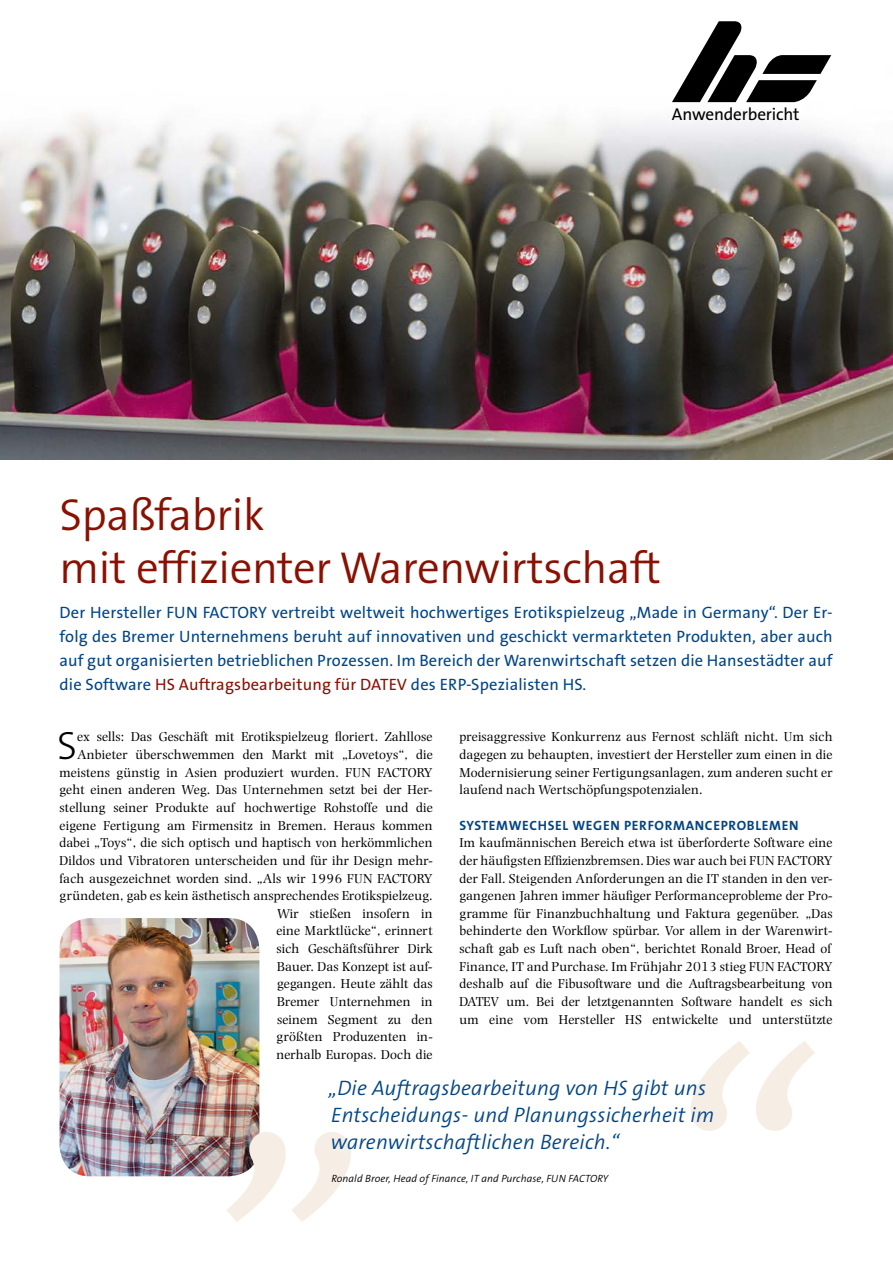
<style>
.page{position:relative;width:893px;height:1263px;background:#fff}
.page>*{position:absolute;margin:0;border:0;box-sizing:border-box;transform-origin:0 0}
.t1{font:italic 300 367.5px "The Sans B4";color:#f6eee4}
.t2{font:300 45px/52.8px "The Sans B4";letter-spacing:-.01em;color:#8a1002}
.t3{font:300 39.6px "The Sans B3";color:#000}
.t4{font:italic 300 21px/27px "The Sans B4";letter-spacing:.01em;color:#004587}
.t5{font:17.25px "The Sans B5 Plain";letter-spacing:-.01em;color:#000}
.t6{font:16.5px/24px "The Sans B5 Plain";letter-spacing:.01em;color:#004587;text-align:justify}
.t7{font:13.5px/17.7px "Photina MT Std";letter-spacing:.01em;color:#000;text-align:justify}
.t8{font:700 13.5px "The Sans B7";letter-spacing:.05em;color:#004587}
.t9{font:italic 300 10.5px "The Sans B4";letter-spacing:.01em;color:#000}
.s1{color:#8a1002}
</style>
<div class="page">
<img style="left:0;top:55px;width:893px;height:404px">
<img style="left:60px;top:918px;width:199px;height:258px">
<svg style="left:672px;top:21px;width:159px;height:81px"></svg>
<p class="t5" style="left:672px;top:106px;width:129px">Anwenderbericht</p>
<h2 class="t2" style="left:60px;top:490px;width:603px">Spaßfabrik<br>mit effizienter Warenwirtschaft</h2>
<p class="t6" style="left:60px;top:601px;width:775px">Der Hersteller FUN FACTORY vertreibt weltweit hochwertiges Erotikspielzeug „Made in Germany“. Der Er&shy;folg des Bremer Unternehmens beruht auf innovativen und geschickt vermarkteten Produkten, aber auch auf gut organisierten betrieblichen Prozessen. Im Bereich der Warenwirtschaft setzen die Hansestädter auf die Software <span class="s1">HS Auftragsbearbeitung für DATEV</span> des ERP-Spezialisten HS.</p>
<p class="t7" style="left:60px;top:728px;width:375px;text-align:right">ex sells: Das Geschäft mit Erotikspielzeug floriert. Zahllose Anbieter überschwemmen den Markt mit „Lovetoys“, die meistens günstig in Asien produziert wurden. FUN FACTORY geht einen anderen Weg. Das Unternehmen setzt bei der Her&shy;stellung seiner Produkte auf hochwertige Rohstoffe und die eigene Fertigung am Firmensitz in Bremen. Heraus kommen dabei „Toys“, die sich optisch und haptisch von herkömmlichen Dildos und Vibratoren unterscheiden und für ihr Design mehr&shy;fach ausgezeichnet worden sind. „Als wir 1996 FUN FACTORY gründeten, gab es kein ästhetisch ansprechendes Erotikspielzeug.<br>Wir stießen insofern in<br>eine Marktlücke“, erinnert<br>sich Geschäftsführer Dirk<br>Bauer. Das Konzept ist auf-<br>gegangen. Heute zählt das<br>Bremer Unternehmen in<br>seinem Segment zu den<br>größten Produzenten in-<br>nerhalb Europas. Doch die</p>
<p class="t7" style="left:459px;top:728px;width:375px">preisaggressive Konkurrenz aus Fernost schläft nicht. Um sich dagegen zu behaupten, investiert der Hersteller zum einen in die Modernisierung seiner Fertigungsanlagen, zum anderen sucht er laufend nach Wertschöpfungspotenzialen.</p>
<p class="t8" style="left:459px;top:818px;width:341px">SYSTEMWECHSEL WEGEN PERFORMANCEPROBLEMEN</p>
<p class="t7" style="left:459px;top:834px;width:375px;text-align:left">Im kaufmännischen Bereich etwa ist überforderte Software eine der häufigsten Effizienzbremsen. Dies war auch bei FUN FACTORY der Fall. Steigenden Anforderungen an die IT standen in den ver&shy;gangenen Jahren immer häufiger Performanceprobleme der Pro&shy;gramme für Finanzbuchhaltung und Faktura gegenüber. „Das behinderte den Workflow spürbar. Vor allem in der Warenwirt&shy;schaft gab es Luft nach oben“, berichtet Ronald Broer, Head of Finance, IT and Purchase. Im Frühjahr 2013 stieg FUN FACTORY deshalb auf die Fibusoftware und die Auftragsbearbeitung von DATEV um. Bei der letztgenannten Software handelt es sich um eine vom Hersteller HS entwickelte und unterstützte</p>
<h3 class="t3" style="left:57px;top:725px;width:21px">S</h3>
<h1 class="t1" style="left:648px;top:1001px;width:150px">“</h1>
<h3 class="t4" style="left:329px;top:1075px;width:387px">„Die Auftragsbearbeitung von HS gibt uns<br>Entscheidungs- und Planungssicherheit im warenwirtschaftlichen Bereich.“</h3>
<p class="t9" style="left:331px;top:1173px;width:278px">Ronald Broer, Head of Finance, IT and Purchase, FUN FACTORY</p>
<h1 class="t1" style="left:239px;top:854px;width:150px">„</h1>
</div>
